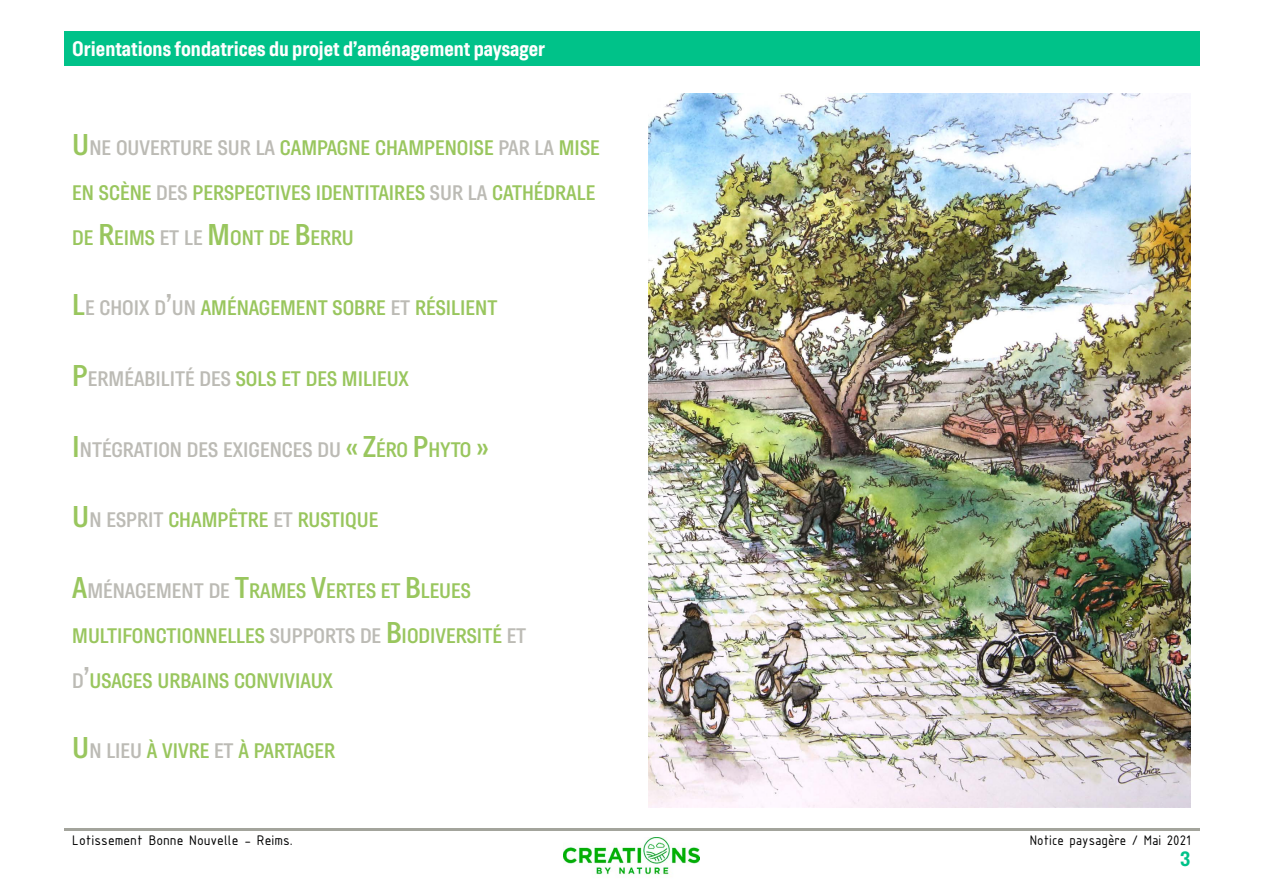
<style>
.page{position:relative;width:1263px;height:893px;background:#fff}
.page>*{position:absolute;margin:0;border:0;box-sizing:border-box;transform-origin:0 0}
.t1{font:600 21px/45px "Hill";color:#99c65e}
.t2{font:700 21px "Hill";color:#fff}
.t3{font:600 21px "Hill";color:#bcbbb5}
.t4{font:700 21px "Hill";color:#00c289}
.t5{font:15px "ISOCPEUR";color:#000}
.t6{font:15px "ISOCPEUR";color:#000;scale:.95 1}
.s1{font-size:30px}
.s2{color:#bcbbb5}
.s3{font-size:30px;color:#bcbbb5}
.s4{font-size:30px;color:#99c65e}
.s5{color:#99c65e}
</style>
<div class="page">
<hr style="left:64px;top:829px;width:1135px;height:2px;background:#a3a49c">
<div style="left:64px;top:32px;width:1135px;height:34px;background:#00c289"></div>
<img style="left:564px;top:837px;width:135px;height:40px">
<img style="left:648px;top:94px;width:543px;height:714px">
<p class="t2" style="left:72px;top:38px;width:474px">Orientations fondatrices du projet d’aménagement paysager</p>
<p class="t1" style="left:72px;top:125px;width:529px"><span class="s1">U</span><span class="s2">NE OUVERTURE SUR LA</span> CAMPAGNE CHAMPENOISE <span class="s2">PAR LA</span> MISE<br>EN SCÈNE <span class="s2">DES</span> PERSPECTIVES IDENTITAIRES <span class="s2">SUR LA</span> CATHÉDRALE<br>DE <span class="s1">R</span>EIMS <span class="s2">ET LE</span> <span class="s1">M</span> ONT DE <span class="s1">B</span>ERRU</p>
<p class="t1" style="left:72px;top:286px;width:427px"><span class="s1">L</span><span class="s2">E CHOIX D</span><span class="s3">’</span><span class="s2">UN</span> AMÉNAGEMENT SOBRE <span class="s2">ET</span> RÉSILIENT</p>
<p class="t1" style="left:72px;top:356px;width:338px"><span class="s1">P</span><span class="s2">ERMÉABILITÉ DES</span> SOLS ET DES MILIEUX</p>
<p class="t3" style="left:72px;top:438px;width:418px"><span class="s4">I</span> NTÉGRATION DES EXIGENCES DU <span class="s4">« Z</span><span class="s5">ÉRO</span> <span class="s4">P</span><span class="s5">HYTO</span> <span class="s4">»</span></p>
<p class="t1" style="left:72px;top:497px;width:308px"><span class="s1">U</span><span class="s2">N ESPRIT</span> CHAMPÊTRE <span class="s2">ET</span> RUSTIQUE</p>
<p class="t1" style="left:72px;top:568px;width:456px"><span class="s1">A</span><span class="s2">MÉNAGEMENT DE</span> <span class="s1">T</span>RAMES <span class="s1">V</span>ERTES ET <span class="s1">B</span>LEUES<br>MULTIFONCTIONNELLES <span class="s2">SUPPORTS DE</span> <span class="s1">B</span>IODIVERSITÉ <span class="s2">ET<br>D</span><span class="s3">’</span>USAGES URBAINS CONVIVIAUX</p>
<p class="t1" style="left:72px;top:728px;width:265px"><span class="s1">U</span><span class="s2">N LIEU</span> À VIVRE <span class="s2">ET</span> À PARTAGER</p>
<p class="t5" style="left:72px;top:831px;width:222px">Lotissement Bonne Nouvelle - Reims.</p>
<p class="t6" style="left:1030px;top:831px;width:171px">Notice paysagère / Mai 2021</p>
<p class="t4" style="left:1180px;top:848px;width:12px">3</p>
</div>
